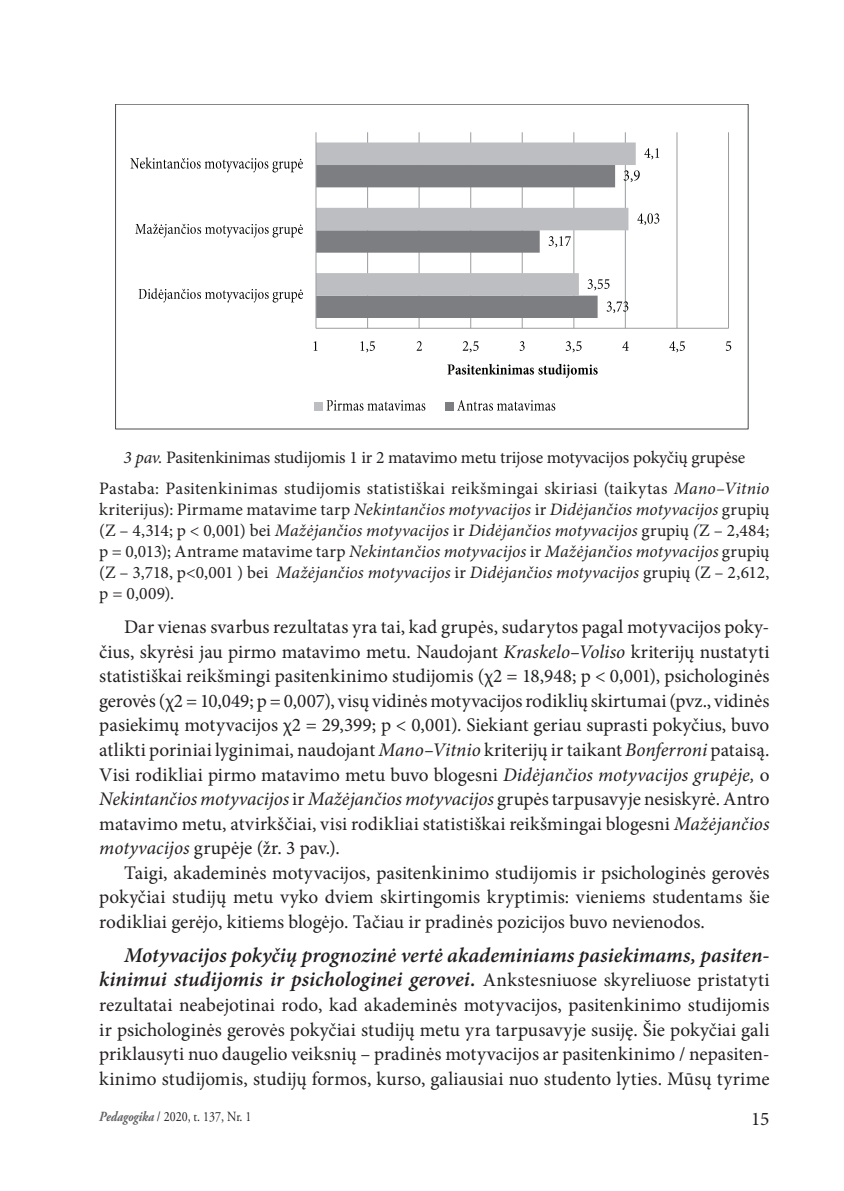
<style>
.page{position:relative;width:844px;height:1191px;background:#fff}
.page>*{position:absolute;margin:0;border:0;box-sizing:border-box;transform-origin:0 0}
.t1{font:italic 600 21px/24.5px "Minion Pro";color:#231f20;text-align:right}
.t2{font:19.25px/24.5px "Minion Pro";color:#231f20;text-align:justify}
.t3{font:italic 17.5px/21px "Minion Pro";letter-spacing:.005em;color:#231f20;text-align:justify}
.t4{font:17.5px/31px "Minion Pro";color:#231f20;text-align:center}
.t5{font:14px "Adobe Garamond Pro";color:#231f20;scale:.85 1}
.s1{font-style:italic}
.s2{font-style:normal}
.s3{font-weight:400;font-style:normal;font-size:19.25px}
.s4{font-weight:700;font-style:italic;color:#636366}
</style>
<div class="page">
<hr style="left:367px;top:132px;width:1px;height:196px;background:#9b9ca0">
<hr style="left:418px;top:132px;width:1px;height:196px;background:#9b9ca0">
<hr style="left:470px;top:132px;width:1px;height:196px;background:#9b9ca0">
<hr style="left:521px;top:132px;width:1px;height:196px;background:#9b9ca0">
<hr style="left:573px;top:132px;width:1px;height:196px;background:#9b9ca0">
<hr style="left:624px;top:132px;width:1px;height:196px;background:#9b9ca0">
<hr style="left:676px;top:132px;width:1px;height:196px;background:#9b9ca0">
<hr style="left:728px;top:132px;width:1px;height:196px;background:#9b9ca0">
<div style="left:316px;top:296px;width:282px;height:22px;background:#7c7e81"></div>
<svg style="left:316px;top:142px;width:319px;height:154px"></svg>
<hr style="left:316px;top:328px;width:412px;height:1px;background:#9b9ca0">
<hr style="left:315px;top:132px;width:1px;height:196px;background:#9b9ca0">
<img style="left:606px;top:298px;width:23px;height:18px">
<img style="left:548px;top:232px;width:28px;height:19px">
<img style="left:623px;top:167px;width:17px;height:18px">
<img style="left:587px;top:275px;width:28px;height:18px">
<img style="left:637px;top:213px;width:23px;height:12px">
<img style="left:644px;top:148px;width:16px;height:12px">
<img style="left:313px;top:341px;width:5px;height:10px">
<img style="left:360px;top:341px;width:15px;height:12px">
<img style="left:416px;top:341px;width:6px;height:10px">
<img style="left:462px;top:341px;width:17px;height:12px">
<img style="left:519px;top:341px;width:6px;height:10px">
<img style="left:565px;top:341px;width:17px;height:12px">
<img style="left:622px;top:341px;width:7px;height:10px">
<img style="left:669px;top:341px;width:16px;height:12px">
<img style="left:725px;top:341px;width:7px;height:10px">
<img style="left:138px;top:288px;width:165px;height:15px">
<img style="left:135px;top:223px;width:168px;height:15px">
<img style="left:131px;top:157px;width:172px;height:16px">
<img style="left:447px;top:363px;width:151px;height:15px">
<div style="left:314px;top:403px;width:8px;height:8px;background:#bdbec1"></div>
<img style="left:326px;top:400px;width:100px;height:11px">
<div style="left:445px;top:403px;width:9px;height:8px;background:#7c7e81"></div>
<img style="left:457px;top:400px;width:99px;height:11px">
<p class="t4" style="left:99px;top:442px;width:671px"><span class="s1">3 pav.</span> Pasitenkinimas studijomis 1 ir 2 matavimo metu trijose motyvacijos pokyčių grupėse<br>Pastaba: Pasitenkinimas studijomis statistiškai reikšmingai skiriasi (taikytas <span class="s1">Mano–Vitnio</span></p>
<p class="t3" style="left:99px;top:499px;width:671px"><span class="s2">kriterijus): Pirmame matavime tarp</span> Nekintančios motyvacijos <span class="s2">ir</span> Didėjančios motyvacijos <span class="s2">grupių (Z – 4,314; p &lt; 0,001) bei</span> Mažėjančios motyvacijos <span class="s2">ir</span> Didėjančios motyvacijos <span class="s2">grupių</span> (<span class="s2">Z – 2,484; p = 0,013); Antrame matavime tarp</span> Nekintančios motyvacijos <span class="s2">ir</span> Mažėjančios motyvacijos <span class="s2">grupių (Z – 3,718, p&lt;0,001 ) bei</span> Mažėjančios motyvacijos <span class="s2">ir</span> Didėjančios motyvacijos <span class="s2">grupių (Z – 2,612, p = 0,009).</span></p>
<p class="t2" style="left:99px;top:615px;width:671px;text-indent:25px">Dar vienas svarbus rezultatas yra tai, kad grupės, sudarytos pagal motyvacijos poky&shy;čius, skyrėsi jau pirmo matavimo metu. Naudojant <span class="s1">Kraskelo–Voliso</span> kriterijų nustatyti statistiškai reikšmingi pasitenkinimo studijomis (χ2 = 18,948; p &lt; 0,001), psichologinės gerovės (χ2 = 10,049; p = 0,007), visų vidinės motyvacijos rodiklių skirtumai (pvz., vidinės pasiekimų motyvacijos χ2 = 29,399; p &lt; 0,001). Siekiant geriau suprasti pokyčius, buvo atlikti poriniai lyginimai, naudojant <span class="s1">Mano–Vitnio</span> kriterijų ir taikant <span class="s1">Bonferroni</span> pataisą.<br>Visi rodikliai pirmo matavimo metu buvo blogesni <span class="s1">Didėjančios motyvacijos grupėje,</span> o <span class="s1">Nekintančios motyvacijos</span> ir <span class="s1">Mažėjančios motyvacijos</span> grupės tarpusavyje nesiskyrė. Antro matavimo metu, atvirkščiai, visi rodikliai statistiškai reikšmingai blogesni <span class="s1">Mažėjančios motyvacijos</span> grupėje (žr. 3 pav.).</p>
<p class="t2" style="left:99px;top:860px;width:671px;text-indent:25px">Taigi, akademinės motyvacijos, pasitenkinimo studijomis ir psichologinės gerovės pokyčiai studijų metu vyko dviem skirtingomis kryptimis: vieniems studentams šie rodikliai gerėjo, kitiems blogėjo. Tačiau ir pradinės pozicijos buvo nevienodos.</p>
<p class="t1" style="left:99px;top:942px;width:671px">Motyvacijos pokyčių prognozinė vertė akademiniams pasiekimams, pasiten&shy;kinimui studijomis ir psichologinei gerovei. <span class="s3">Ankstesniuose skyreliuose pristatyti</span></p>
<p class="t2" style="left:99px;top:992px;width:671px">rezultatai neabejotinai rodo, kad akademinės motyvacijos, pasitenkinimo studijomis ir psichologinės gerovės pokyčiai studijų metu yra tarpusavyje susiję. Šie pokyčiai gali priklausyti nuo daugelio veiksnių – pradinės motyvacijos ar pasitenkinimo / nepasiten&shy;kinimo studijomis, studijų formos, kurso, galiausiai nuo studento lyties. Mūsų tyrime</p>
<p class="t5" style="left:99px;top:1108px;width:180px"><span class="s4">Pedagogika</span> / 2020, t. 137, Nr. 1</p>
<p class="t2" style="left:750px;top:1107px;width:20px">15</p>
</div>
